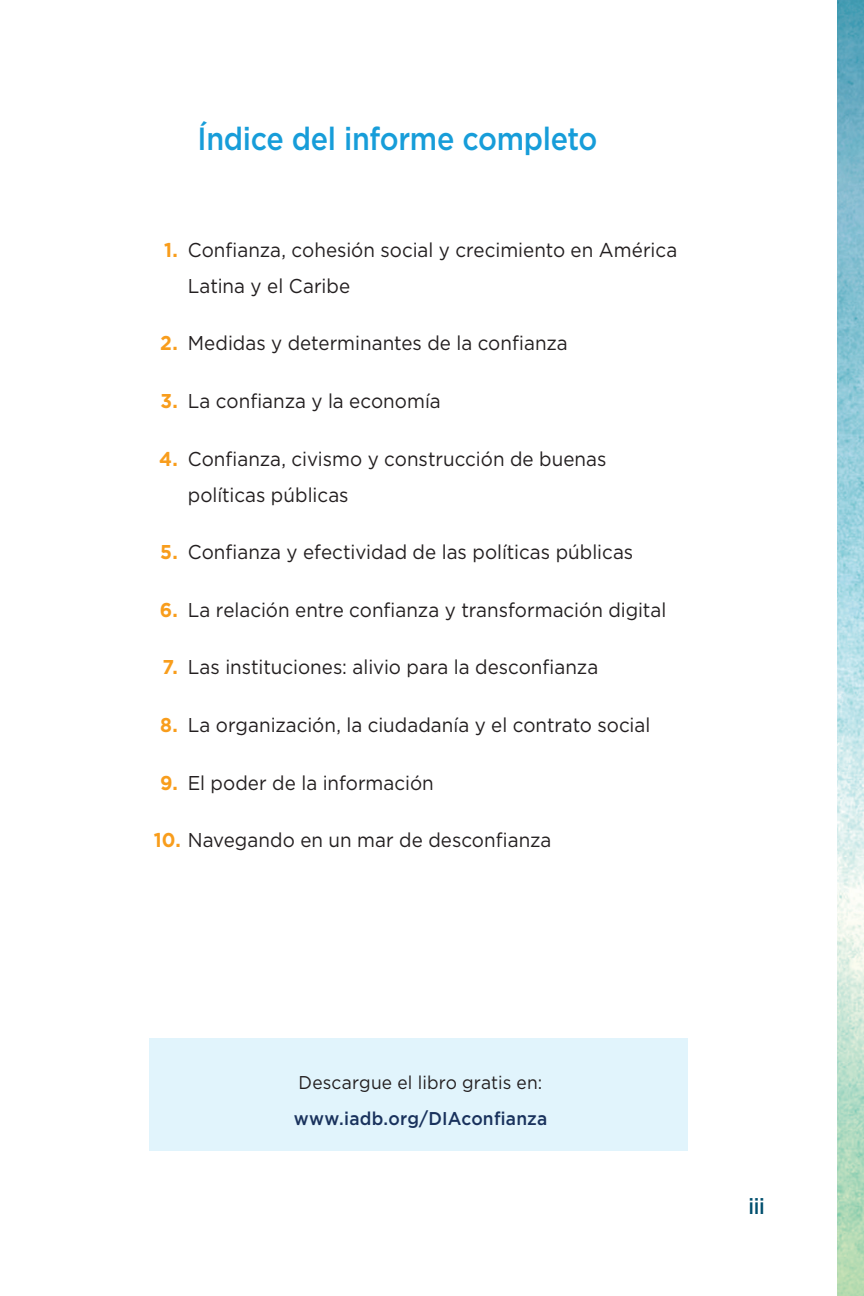
<style>
.page{position:relative;width:864px;height:1296px;background:#fff}
.page>*{position:absolute;margin:0;border:0;box-sizing:border-box;transform-origin:0 0}
.t1{font:500 32px "Gotham";letter-spacing:-.01em;color:#179dd9;scale:.9 1}
.t2{font:500 22px "Gotham";color:#014f6e;scale:.9 1}
.t3{font:20px/36px "Gotham";color:#231f20;scale:.94 1}
.t4{font:18.4px "Gotham";letter-spacing:.01em;color:#231f20;scale:.94 1}
.t5{font:500 18.4px "Gotham";letter-spacing:.015em;color:#19325d;scale:.94 1}
.s1{font-weight:700;color:#f89d1c}
</style>
<div class="page">
<img style="left:837px;top:0;width:27px;height:1296px">
<div style="left:149px;top:1038px;width:538px;height:113px;background:#e1f4fc"></div>
<h1 class="t1" style="left:197px;top:117px;width:446px">Índice del informe completo</h1>
<p class="t3" style="left:188px;top:231px;width:522px;text-indent:-24px"><span class="s1">1.</span> Confianza, cohesión social y crecimiento en América<br>Latina y el Caribe</p>
<p class="t3" style="left:160px;top:325px;width:435px"><span class="s1">2.</span> Medidas y determinantes de la confianza</p>
<p class="t3" style="left:160px;top:383px;width:300px"><span class="s1">3.</span> La confianza y la economía</p>
<p class="t3" style="left:188px;top:440px;width:447px;text-indent:-29px"><span class="s1">4.</span> Confianza, civismo y construcción de buenas políticas públicas</p>
<p class="t3" style="left:160px;top:534px;width:505px"><span class="s1">5.</span> Confianza y efectividad de las políticas públicas</p>
<p class="t3" style="left:160px;top:591px;width:541px"><span class="s1">6.</span> La relación entre confianza y transformación digital</p>
<p class="t3" style="left:162px;top:649px;width:465px"><span class="s1">7.</span> Las instituciones: alivio para la desconfianza</p>
<p class="t3" style="left:160px;top:707px;width:523px"><span class="s1">8.</span> La organización, la ciudadanía y el contrato social</p>
<p class="t3" style="left:160px;top:764px;width:293px"><span class="s1">9.</span> El poder de la información</p>
<p class="t3" style="left:154px;top:822px;width:425px"><span class="s1">10.</span> Navegando en un mar de desconfianza</p>
<p class="t4" style="left:299px;top:1070px;width:261px">Descargue el libro gratis en:</p>
<p class="t5" style="left:294px;top:1106px;width:271px">www.iadb.org/DIAconfianza</p>
<p class="t2" style="left:748px;top:1192px;width:20px">iii</p>
</div>
